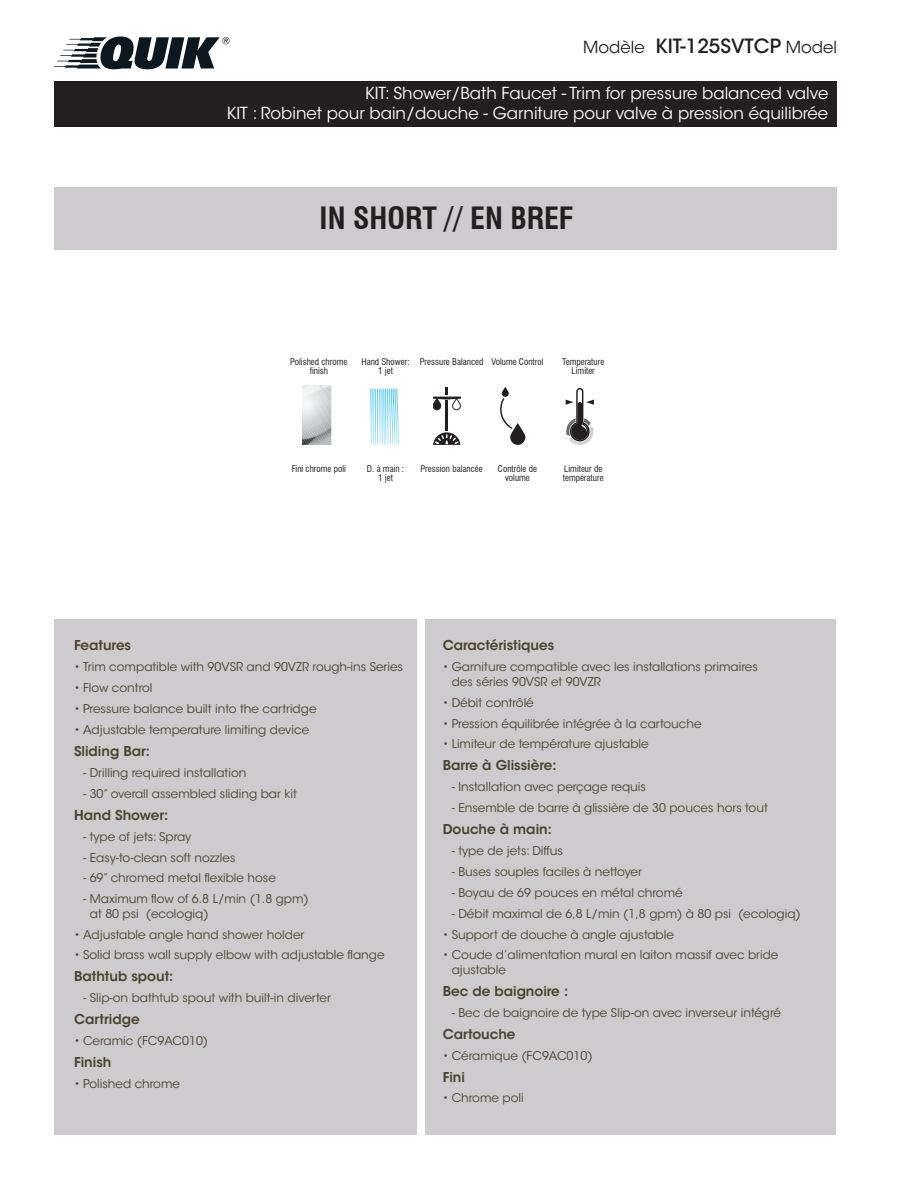
<style>
.page{position:relative;width:918px;height:1188px;background:#fff}
.page>*{position:absolute;margin:0;border:0;box-sizing:border-box;transform-origin:0 0}
.t1{font:700 condensed 30px "Swiss 721 BT";color:#231f20}
.t2{font:500 19.5px "ITC Avant Garde Std";color:#231f20}
.t3{font:16.5px/19.5px "ITC Avant Garde Std";color:#fff;text-align:right}
.t4{font:600 13.5px "ITC Avant Garde Std";color:#4b4231}
.t5{font:12px/14.4px "ITC Avant Garde Std";color:#4b4231}
.t6{font:condensed 9px/9px "Swiss 721 BT";color:#231f20;text-align:center}
.s1{font-weight:400;font-size:16.5px}
</style>
<div class="page">
<div style="left:54px;top:81px;width:783px;height:45px;background:#231f20"></div>
<div style="left:54px;top:619px;width:362px;height:515px;background:#cdcbcd"></div>
<div style="left:426px;top:619px;width:410px;height:515px;background:#cdcbcd"></div>
<div style="left:54px;top:187px;width:783px;height:62px;background:#cdcbcd"></div>
<img style="left:302px;top:385px;width:4px;height:5px">
<img style="left:306px;top:385px;width:5px;height:5px">
<img style="left:302px;top:390px;width:9px;height:5px">
<img style="left:316px;top:385px;width:15px;height:25px">
<img style="left:319px;top:385px;width:5px;height:14px">
<img style="left:302px;top:399px;width:28px;height:46px">
<img style="left:302px;top:403px;width:25px;height:42px">
<img style="left:302px;top:407px;width:23px;height:38px">
<img style="left:302px;top:411px;width:20px;height:34px">
<img style="left:302px;top:416px;width:18px;height:29px">
<img style="left:302px;top:420px;width:15px;height:25px">
<svg style="left:324px;top:385px;width:7px;height:21px"></svg>
<img style="left:302px;top:424px;width:13px;height:21px">
<img style="left:302px;top:428px;width:10px;height:17px">
<svg style="left:302px;top:432px;width:7px;height:13px"></svg>
<svg style="left:328px;top:425px;width:3px;height:15px"></svg>
<hr style="left:446px;top:401px;width:2px;height:30px;background:#231f20">
<svg style="left:433px;top:387px;width:27px;height:23px"></svg>
<svg style="left:433px;top:432px;width:27px;height:13px"></svg>
<svg style="left:500px;top:387px;width:25px;height:58px"></svg>
<svg style="left:566px;top:388px;width:28px;height:57px"></svg>
<svg style="left:370px;top:388px;width:29px;height:57px"></svg>
<svg style="left:54px;top:36px;width:176px;height:33px"></svg>
<h2 class="t2" style="left:583px;top:34px;width:255px"><span class="s1">Modèle</span> KIT-125SVTCP <span class="s1">Model</span></h2>
<h3 class="t3" style="left:227px;top:84px;width:603px">KIT: Shower/Bath Faucet - Trim for pressure balanced valve<br>KIT : Robinet pour bain/douche - Garniture pour valve à pression équilibrée</h3>
<h1 class="t1" style="left:320px;top:201px;width:256px">IN SHORT // EN BREF</h1>
<p class="t6" style="left:290px;top:357px;width:59px">Polished chrome finish</p>
<p class="t6" style="left:361px;top:357px;width:50px">Hand Shower:<br>1 jet</p>
<p class="t6" style="left:420px;top:357px;width:125px">Pressure Balanced Volume Control</p>
<p class="t6" style="left:562px;top:357px;width:44px">Temperature<br>Limiter</p>
<p class="t6" style="left:292px;top:465px;width:56px">Fini chrome poli</p>
<p class="t6" style="left:367px;top:465px;width:39px">D. à main :<br>1 jet</p>
<p class="t6" style="left:421px;top:465px;width:64px">Pression balancée</p>
<p class="t6" style="left:498px;top:465px;width:41px">Contrôle de volume</p>
<p class="t6" style="left:563px;top:465px;width:42px;text-align:left">Limiteur de température</p>
<p class="t4" style="left:74px;top:637px;width:59px">Features</p>
<p class="t5" style="left:74px;top:660px;width:331px">• Trim compatible with 90VSR and 90VZR rough-ins Series</p>
<p class="t5" style="left:74px;top:681px;width:80px">• Flow control</p>
<p class="t5" style="left:74px;top:702px;width:244px">• Pressure balance built into the cartridge</p>
<p class="t5" style="left:74px;top:723px;width:237px">• Adjustable temperature limiting device</p>
<p class="t4" style="left:74px;top:743px;width:77px">Sliding Bar:</p>
<p class="t5" style="left:83px;top:765px;width:165px">- Drilling required installation</p>
<p class="t5" style="left:83px;top:786px;width:215px">- 30” overall assembled sliding bar kit</p>
<p class="t4" style="left:74px;top:806px;width:96px">Hand Shower:</p>
<p class="t5" style="left:83px;top:829px;width:110px">- type of jets: Spray</p>
<p class="t5" style="left:83px;top:850px;width:154px">- Easy-to-clean soft nozzles</p>
<p class="t5" style="left:83px;top:871px;width:194px">- 69” chromed metal flexible hose</p>
<p class="t5" style="left:90px;top:892px;width:220px;text-indent:-7px">- Maximum flow of 6.8 L/min (1.8 gpm) at 80 psi (ecologiq)</p>
<p class="t5" style="left:74px;top:927px;width:232px">• Adjustable angle hand shower holder</p>
<p class="t5" style="left:74px;top:948px;width:312px">• Solid brass wall supply elbow with adjustable flange</p>
<p class="t4" style="left:74px;top:968px;width:101px">Bathtub spout:</p>
<p class="t5" style="left:83px;top:991px;width:249px">- Slip-on bathtub spout with built-in diverter</p>
<p class="t4" style="left:74px;top:1011px;width:67px">Cartridge</p>
<p class="t5" style="left:74px;top:1034px;width:136px">• Ceramic (FC9AC010)</p>
<p class="t4" style="left:74px;top:1054px;width:39px">Finish</p>
<p class="t5" style="left:74px;top:1077px;width:107px">• Polished chrome</p>
<p class="t4" style="left:443px;top:637px;width:113px">Caractéristiques</p>
<p class="t5" style="left:452px;top:660px;width:308px;text-indent:-9px">• Garniture compatible avec les installations primaires des séries 90VSR et 90VZR</p>
<p class="t5" style="left:443px;top:695px;width:93px">• Débit contrôlé</p>
<p class="t5" style="left:443px;top:716px;width:260px">• Pression équilibrée intégrée à la cartouche</p>
<p class="t5" style="left:443px;top:737px;width:207px">• Limiteur de température ajustable</p>
<p class="t4" style="left:443px;top:757px;width:115px">Barre à Glissière:</p>
<p class="t5" style="left:452px;top:780px;width:196px">- Installation avec perçage requis</p>
<p class="t5" style="left:452px;top:801px;width:318px">- Ensemble de barre à glissière de 30 pouces hors tout</p>
<p class="t4" style="left:443px;top:821px;width:111px">Douche à main:</p>
<p class="t5" style="left:452px;top:844px;width:113px">- type de jets: Diffus</p>
<p class="t5" style="left:452px;top:865px;width:192px">- Buses souples faciles à nettoyer</p>
<p class="t5" style="left:452px;top:885px;width:233px">- Boyau de 69 pouces en métal chromé</p>
<p class="t5" style="left:452px;top:906px;width:351px">- Débit maximal de 6,8 L/min (1,8 gpm) à 80 psi (ecologiq)</p>
<p class="t5" style="left:443px;top:927px;width:233px">• Support de douche à angle ajustable</p>
<p class="t5" style="left:452px;top:948px;width:328px;text-indent:-9px">• Coude d’alimentation mural en laiton massif avec bride ajustable</p>
<p class="t4" style="left:443px;top:982px;width:127px">Bec de baignoire :</p>
<p class="t5" style="left:452px;top:1005px;width:331px">- Bec de baignoire de type Slip-on avec inverseur intégré</p>
<p class="t4" style="left:443px;top:1025px;width:74px">Cartouche</p>
<p class="t5" style="left:443px;top:1048px;width:151px">• Céramique (FC9AC010)</p>
<p class="t4" style="left:443px;top:1068px;width:24px">Fini</p>
<p class="t5" style="left:443px;top:1091px;width:83px">• Chrome poli</p>
</div>
